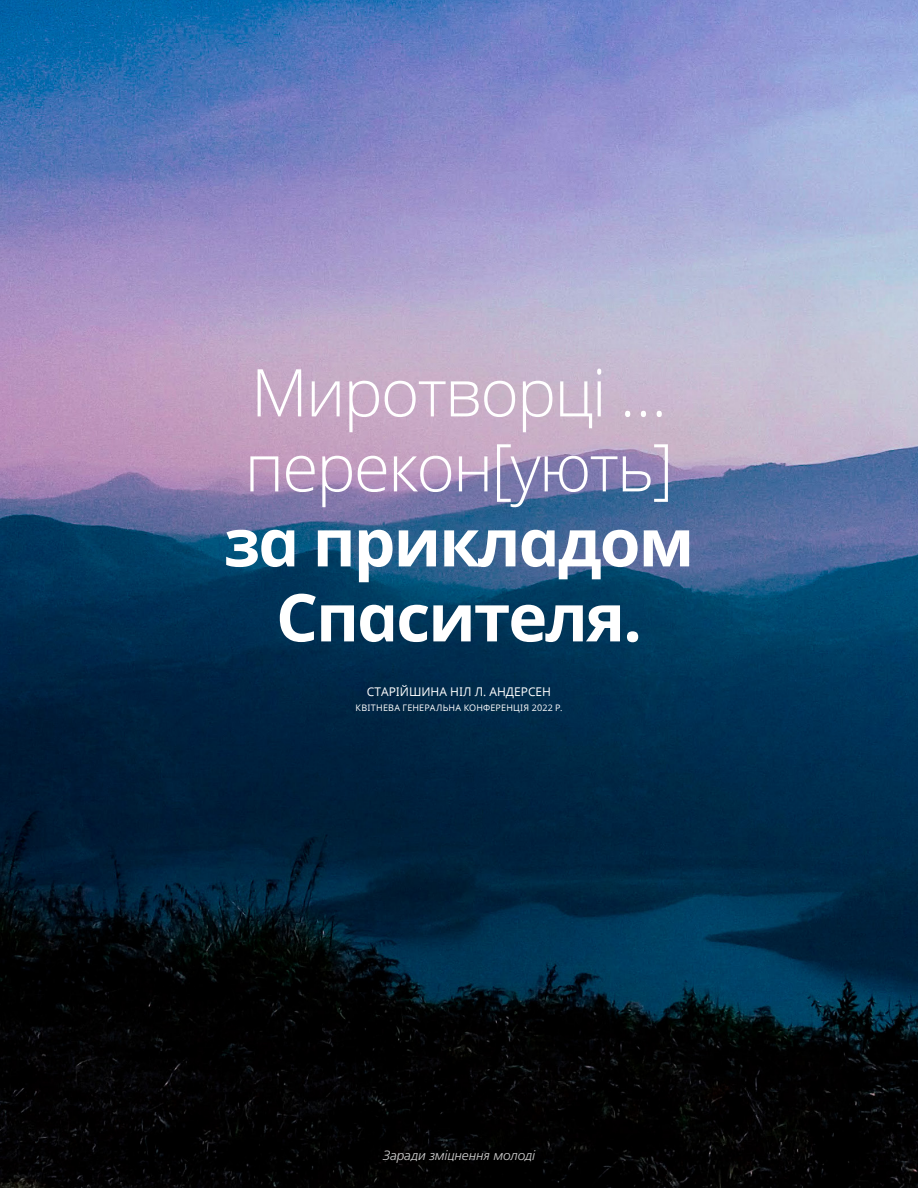
<style>
.page{position:relative;width:918px;height:1188px;background:#fff}
.page>*{position:absolute;margin:0;border:0;box-sizing:border-box;transform-origin:0 0}
.Pull_Quote_Andersen1{font:300 66px/75px "Dots Solidlds Lat";letter-spacing:-.03em;color:#fff;text-align:center}
.t1{font:italic 300 13.5px "Frutigerlds Lat";color:#fff}
.Citation_center_whit{font:12px "Dots Solidlds Lat";color:#fff}
.GC_white_centered{font:9px "Dots Solidlds Lat";letter-spacing:.02em;color:#fff}
.s1{font-weight:700}
</style>
<div class="page">
<img style="left:0;top:0;width:918px;height:1188px">
<p class="Pull_Quote_Andersen1" style="left:224px;top:355px;width:472px">Миротворці … перекон[ують] <span class="s1">за прикладом<br>Спасителя.</span></p>
<p class="Citation_center_whit" style="left:367px;top:683px;width:186px">СТАРІЙШИНА НІЛ Л. АНДЕРСЕН</p>
<p class="GC_white_centered" style="left:356px;top:701px;width:208px">КВІТНЕВА ГЕНЕРАЛЬНА КОНФЕРЕНЦІЯ 2022 Р.</p>
<p class="t1" style="left:383px;top:1145px;width:154px">Заради зміцнення молоді</p>
</div>
